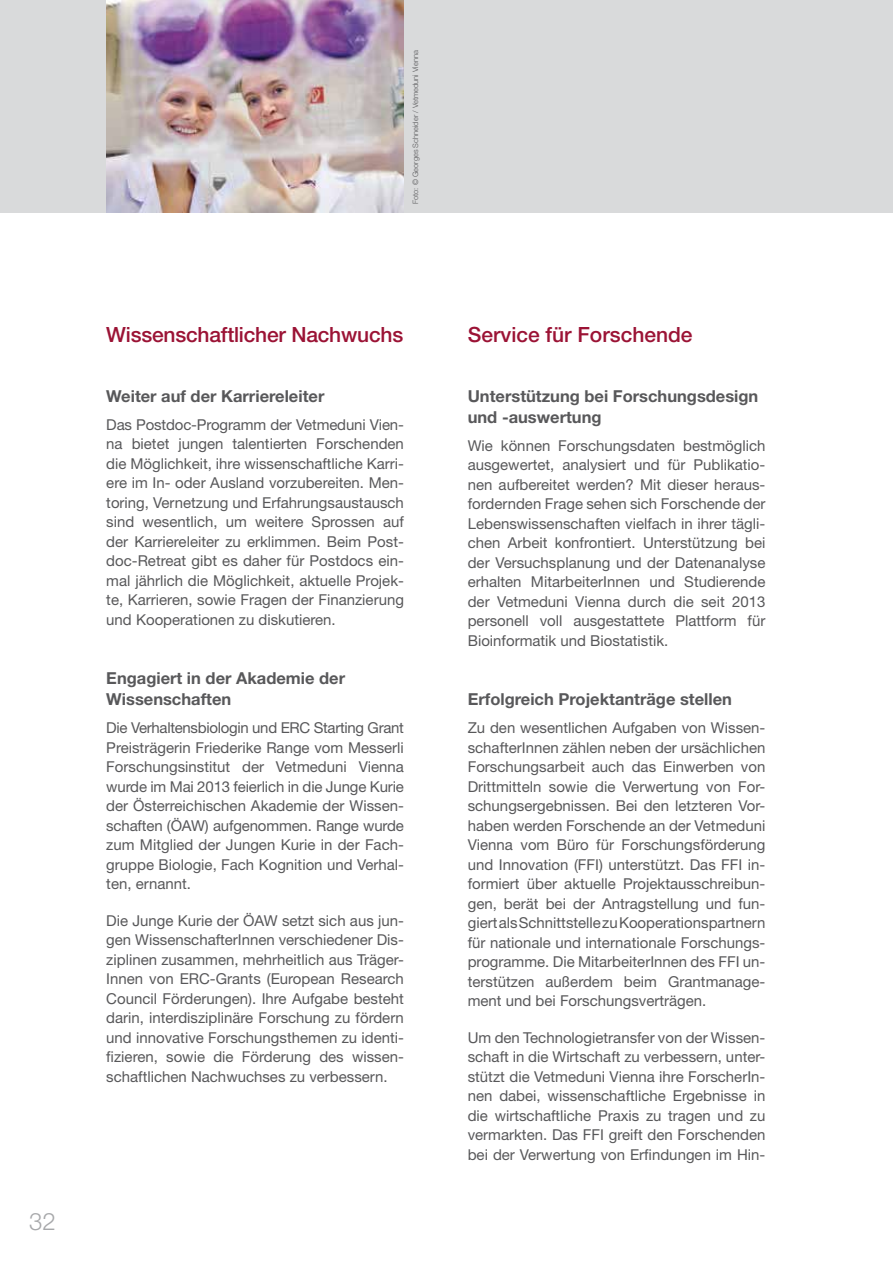
<style>
.page{position:relative;width:893px;height:1263px;background:#fff}
.page>*{position:absolute;margin:0;border:0;box-sizing:border-box;transform-origin:0 0}
.t1{font:300 24px "Helvetica Neue LT Std";color:#a7a8aa}
.t2{font:500 21px "Helvetica Neue LT Std";letter-spacing:-.01em;color:#9b1335}
.t3{font:700 16.5px/21px "Helvetica Neue LT Std";color:#58585a}
.t4{font:15px/19.5px "Helvetica Neue LT Std";color:#58585a;text-align:justify}
.t5{font:300 7.5px "Helvetica Neue LT Std";color:#58585a}
</style>
<div class="page">
<div style="left:0;top:0;width:893px;height:213px;background:#d9dadb"></div>
<img style="left:106px;top:0;width:298px;height:213px">
<h1 class="t1" style="left:29px;top:1207px;width:28px">32</h1>
<p class="t5" style="left:411px;top:204px;width:155px;rotate:-90deg">Foto: © Georges Schneider / Vetmeduni Vienna</p>
<h2 class="t2" style="left:106px;top:322px;width:299px">Wissenschaftlicher Nachwuchs</h2>
<p class="t3" style="left:106px;top:385px;width:220px">Weiter auf der Karriereleiter</p>
<p class="t4" style="left:106px;top:414px;width:299px">Das Postdoc-Programm der Vetmeduni Vien&shy;na bietet jungen talentierten Forschenden die Möglichkeit, ihre wissenschaftliche Karri&shy;ere im In- oder Ausland vorzubereiten. Men&shy;toring, Vernetzung und Erfahrungsaustausch sind wesentlich, um weitere Sprossen auf der Karriereleiter zu erklimmen. Beim Post&shy;doc-Retreat gibt es daher für Postdocs ein&shy;mal jährlich die Möglichkeit, aktuelle Projek&shy;te, Karrieren, sowie Fragen der Finanzierung und Kooperationen zu diskutieren.</p>
<p class="t3" style="left:106px;top:667px;width:240px">Engagiert in der Akademie der<br>Wissenschaften</p>
<p class="t4" style="left:106px;top:718px;width:299px">Die Verhaltensbiologin und ERC Starting Grant Preisträgerin Friederike Range vom Messerli Forschungsinstitut der Vetmeduni Vienna wurde im Mai 2013 feierlich in die Junge Kurie der Österreichischen Akademie der Wissen&shy;schaften (ÖAW) aufgenommen. Range wurde zum Mitglied der Jungen Kurie in der Fach&shy;gruppe Biologie, Fach Kognition und Verhal&shy;ten, ernannt.</p>
<p class="t4" style="left:106px;top:910px;width:299px">Die Junge Kurie der ÖAW setzt sich aus jun&shy;gen WissenschafterInnen verschiedener Dis&shy;ziplinen zusammen, mehrheitlich aus Träger-Innen von ERC-Grants (European Research Council Förderungen). Ihre Aufgabe besteht darin, interdisziplinäre Forschung zu fördern und innovative Forschungsthemen zu identi&shy;fizieren, sowie die Förderung des wissen&shy;schaftlichen Nachwuchses zu verbessern.</p>
<h2 class="t2" style="left:468px;top:322px;width:226px">Service für Forschende</h2>
<p class="t3" style="left:468px;top:385px;width:292px">Unterstützung bei Forschungsdesign und -auswertung</p>
<p class="t4" style="left:468px;top:435px;width:299px">Wie können Forschungsdaten bestmöglich ausgewertet, analysiert und für Publikatio&shy;nen aufbereitet werden? Mit dieser heraus&shy;fordernden Frage sehen sich Forschende der Lebenswissenschaften vielfach in ihrer tägli&shy;chen Arbeit konfrontiert. Unterstützung bei der Versuchsplanung und der Datenanalyse erhalten MitarbeiterInnen und Studierende der Vetmeduni Vienna durch die seit 2013 personell voll ausgestattete Plattform für Bioinformatik und Biostatistik.</p>
<p class="t3" style="left:468px;top:688px;width:266px">Erfolgreich Projektanträge stellen</p>
<p class="t4" style="left:468px;top:718px;width:299px">Zu den wesentlichen Aufgaben von Wissen&shy;schafterInnen zählen neben der ursächlichen Forschungsarbeit auch das Einwerben von Drittmitteln sowie die Verwertung von For&shy;schungsergebnissen. Bei den letzteren Vor&shy;haben werden Forschende an der Vetmeduni Vienna vom Büro für Forschungsförderung und Innovation (FFI) unterstützt. Das FFI in&shy;formiert über aktuelle Projektausschreibun&shy;gen, berät bei der Antragstellung und fun&shy;giert als Schnittstelle zu Kooperationspartnern für nationale und internationale Forschungs&shy;programme. Die MitarbeiterInnen des FFI un&shy;terstützen außerdem beim Grantmanage&shy;ment und bei Forschungsverträgen.</p>
<p class="t4" style="left:468px;top:1027px;width:299px">Um den Technologietransfer von der Wissen&shy;schaft in die Wirtschaft zu verbessern, unter&shy;stützt die Vetmeduni Vienna ihre ForscherIn&shy;nen dabei, wissenschaftliche Ergebnisse in die wirtschaftliche Praxis zu tragen und zu vermarkten. Das FFI greift den Forschenden bei der Verwertung von Erfindungen im Hin-</p>
</div>
